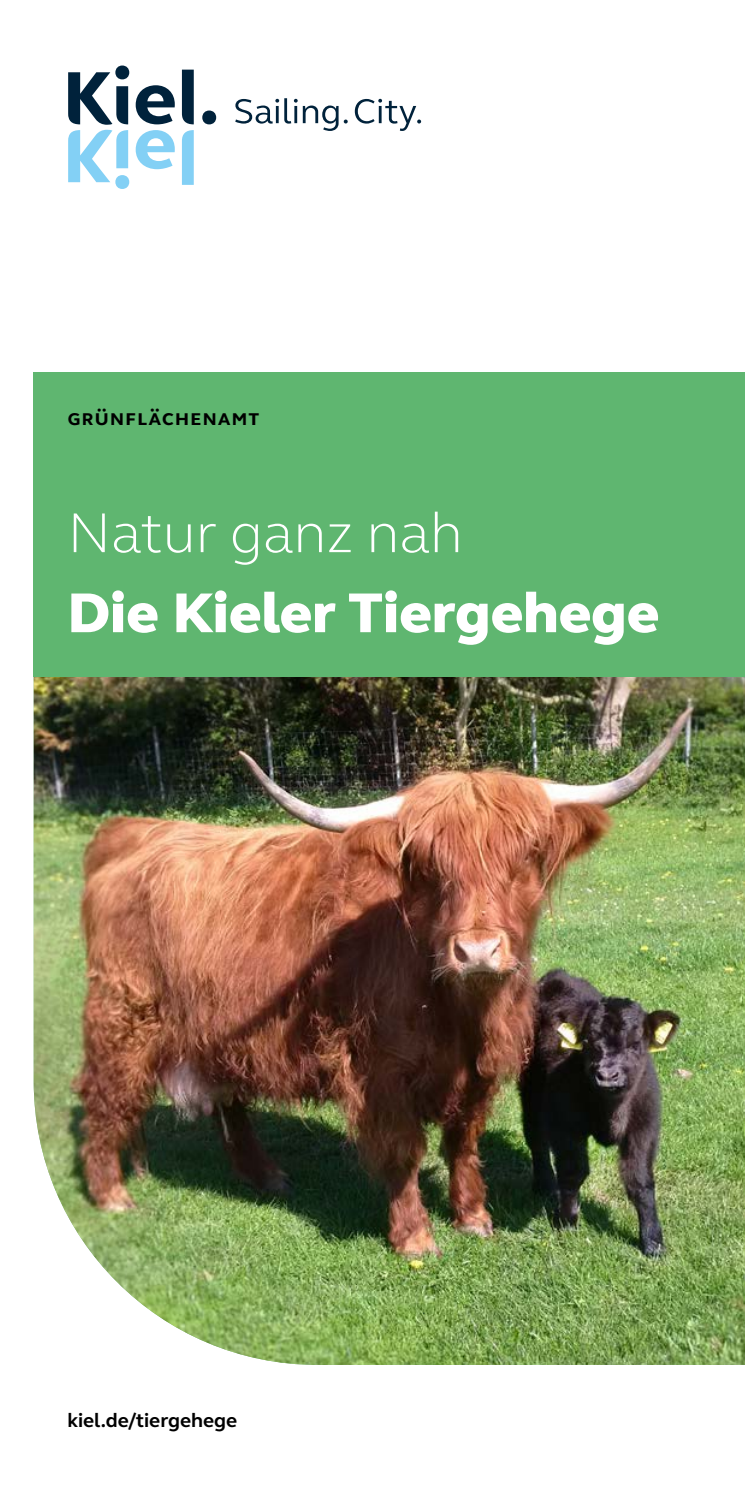
<style>
.page{position:relative;width:745px;height:1489px;background:#fff}
.page>*{position:absolute;margin:0;border:0;box-sizing:border-box;transform-origin:0 0}
.headline{font:800 57.5px "FS Elliot Pro";color:#fff}
.headline-2{font:300 57.5px "FS Elliot Pro";color:#fff}
.headline-3{font:700 22.5px "FS Elliot Pro";letter-spacing:.03em;color:#000}
.t1{font:700 20px "FS Elliot Pro";color:#000}
</style>
<div class="page">
<img style="left:34px;top:676px;width:710px;height:688px">
<div style="left:34px;top:372px;width:710px;height:304px;background:#5fb670"></div>
<svg style="left:235px;top:98px;width:112px;height:33px"></svg>
<svg style="left:354px;top:99px;width:67px;height:32px"></svg>
<div style="left:115px;top:175px;width:14px;height:14px;background:#83d0f5;border-radius:50%"></div>
<svg style="left:136px;top:130px;width:39px;height:39px"></svg>
<svg style="left:182px;top:130px;width:12px;height:55px"></svg>
<div style="left:115px;top:65px;width:14px;height:14px;background:#00223b;border-radius:50%"></div>
<div style="left:202px;top:110px;width:14px;height:14px;background:#00223b;border-radius:50%"></div>
<svg style="left:136px;top:85px;width:39px;height:39px"></svg>
<svg style="left:182px;top:70px;width:12px;height:54px"></svg>
<svg style="left:68px;top:72px;width:60px;height:110px"></svg>
<p class="headline-3" style="left:67px;top:402px;width:194px">Grünflächenamt</p>
<p class="headline-2" style="left:67px;top:494px;width:396px">Natur ganz nah</p>
<p class="headline" style="left:67px;top:574px;width:593px">Die Kieler Tiergehege</p>
<p class="t1" style="left:67px;top:1406px;width:171px">kiel.de/tiergehege</p>
</div>
